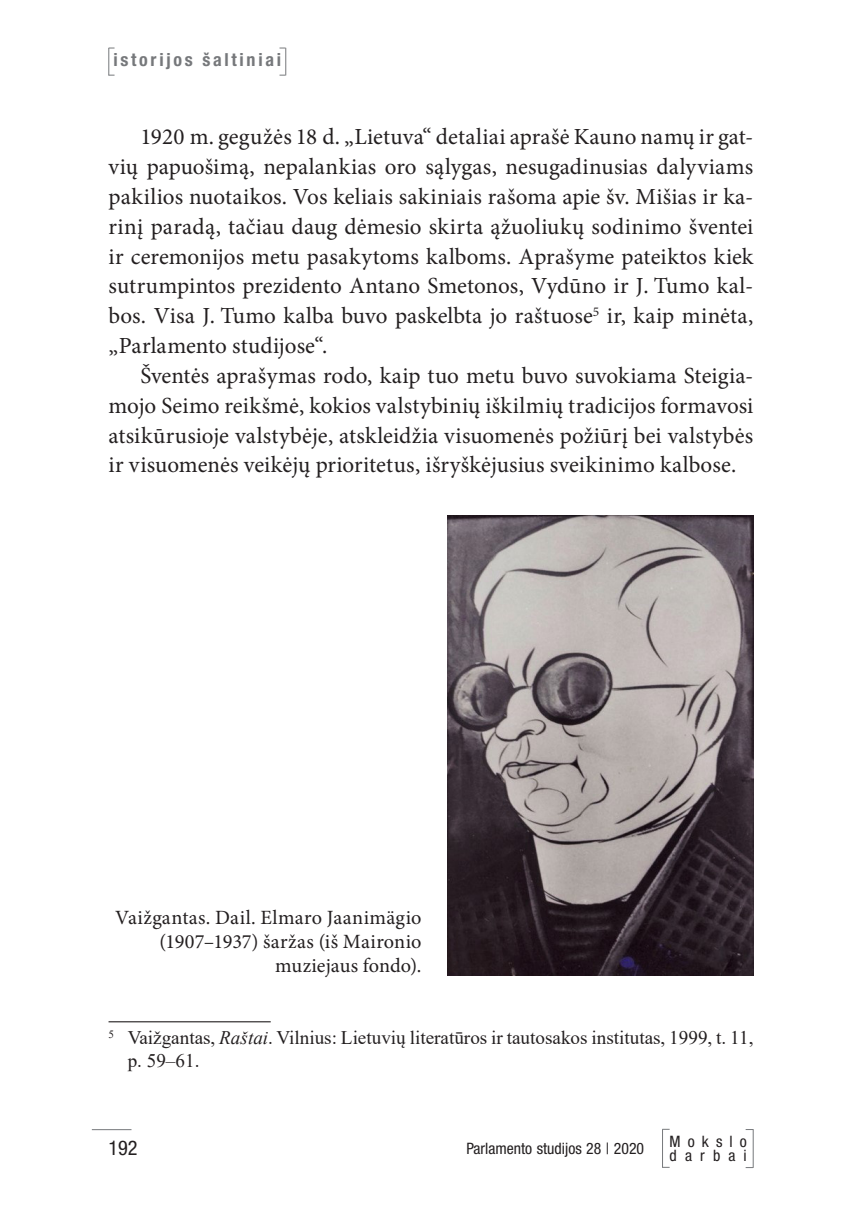
<style>
.page{position:relative;width:862px;height:1212px;background:#fff}
.page>*{position:absolute;margin:0;border:0;box-sizing:border-box;transform-origin:0 0}
.txt{font:22.95px/29.7px "Minion Pro";letter-spacing:.005em;color:#231f20;text-align:justify}
.Lenta{font:20.25px/24.3px "Minion Pro";letter-spacing:.015em;color:#231f20;text-align:right}
.t1{font:condensed 20.25px "Helvetica Neue LT Pro";color:#231f20}
._1-TEKSTAS-išnaša-1{font:19.12px/22.5px "Times New Roman";color:#231f20}
.t2{font:700 condensed 18px "Helvetica Neue LT Pro";letter-spacing:.15em;color:#76787b}
.t3{font:condensed 15.75px "Helvetica Neue LT Pro";color:#231f20}
.t4{font:condensed 15.75px/14.6px "Helvetica Neue LT Pro";letter-spacing:.485em;color:#231f20}
.s1{font-style:italic}
</style>
<div class="page">
<hr style="left:92px;top:1129px;width:39px;height:1px;background:#76787b">
<hr style="left:661px;top:1129px;width:1px;height:39px;background:#76787b">
<hr style="left:752px;top:1129px;width:1px;height:39px;background:#76787b">
<svg style="left:108px;top:48px;width:6px;height:28px"></svg>
<svg style="left:279px;top:48px;width:7px;height:28px"></svg>
<hr style="left:108px;top:1021px;width:162px;height:1px;background:#231f20">
<img style="left:447px;top:515px;width:306px;height:461px">
<p class="t2" style="left:113px;top:49px;width:169px">istorijos šaltiniai</p>
<p class="txt" style="left:108px;top:122px;width:646px;text-indent:32px">1920 m. gegužės 18 d. „Lietuva“ detaliai aprašė Kauno namų ir gat&shy;vių papuošimą, nepalankias oro sąlygas, nesugadinusias dalyviams pakilios nuotaikos. Vos keliais sakiniais rašoma apie šv. Mišias ir ka&shy;rinį paradą, tačiau daug dėmesio skirta ąžuoliukų sodinimo šventei ir ceremonijos metu pasakytoms kalboms. Aprašyme pateiktos kiek sutrumpintos prezidento Antano Smetonos, Vydūno ir J. Tumo kal&shy;bos. Visa J. Tumo kalba buvo paskelbta jo raštuose<sup>5</sup> ir, kaip minėta, „Parlamento studijose“.</p>
<p class="txt" style="left:108px;top:361px;width:646px;text-indent:32px">Šventės aprašymas rodo, kaip tuo metu buvo suvokiama Steigia&shy;mojo Seimo reikšmė, kokios valstybinių iškilmių tradicijos formavosi atsikūrusioje valstybėje, atskleidžia visuomenės požiūrį bei valstybės ir visuomenės veikėjų prioritetus, išryškėjusius sveikinimo kalbose.</p>
<p class="Lenta" style="left:115px;top:905px;width:307px">Vaižgantas. Dail. Elmaro Jaanimägio (1907–1937) šaržas (iš Maironio muziejaus fondo).</p>
<p class="_1-TEKSTAS-išnaša-1" style="left:128px;top:1026px;width:627px;text-indent:-19px"><sup>5</sup> Vaižgantas, <span class="s1">Raštai</span>. Vilnius: Lietuvių literatūros ir tautosakos institutas, 1999, t. 11, p. 59–61.</p>
<p class="t1" style="left:108px;top:1136px;width:31px">192</p>
<p class="t3" style="left:466px;top:1139px;width:179px">Parlamento studijos 28 | 2020</p>
<p class="t4" style="left:669px;top:1134px;width:79px">Mokslo darbai</p>
</div>
